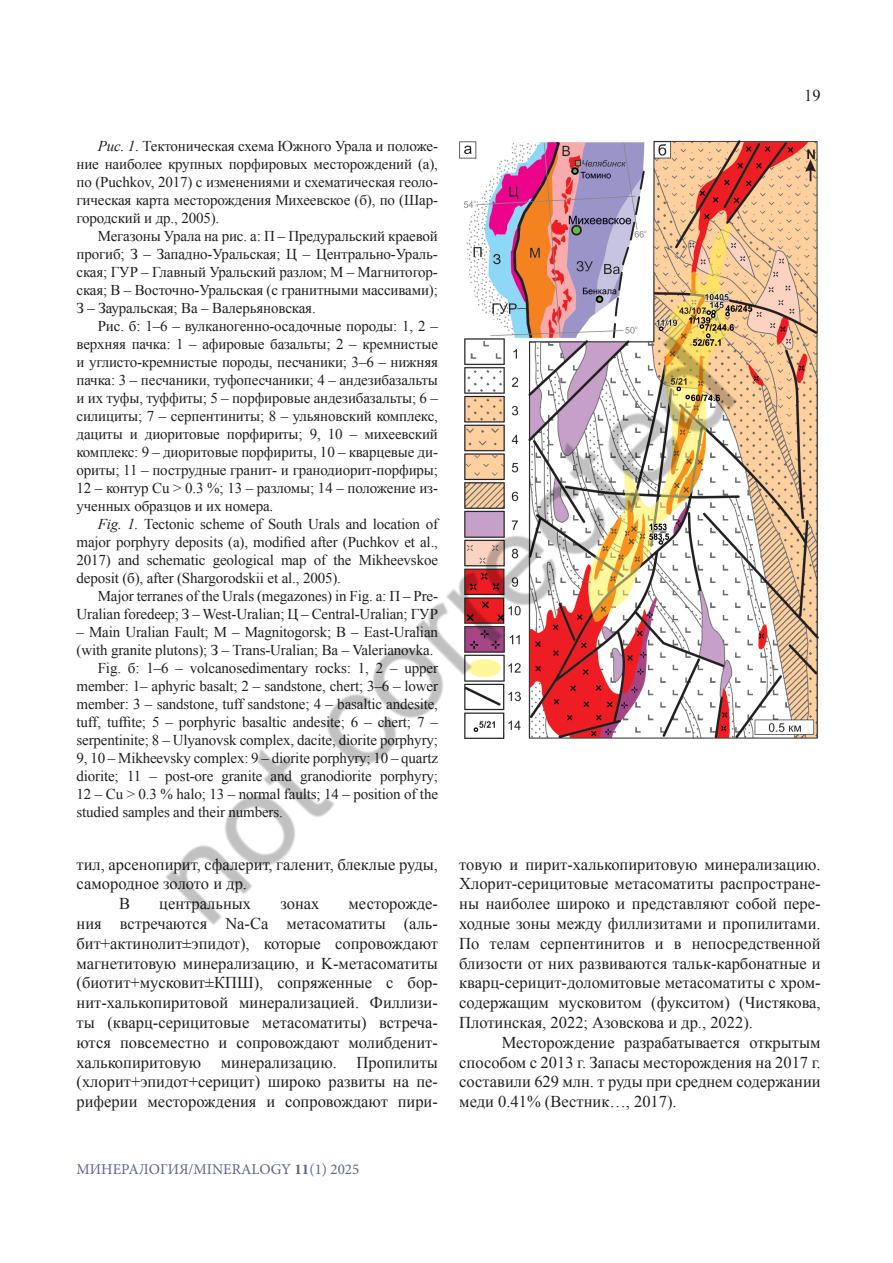
<style>
.page{position:relative;width:893px;height:1263px;background:#fff}
.page>*{position:absolute;margin:0;border:0;box-sizing:border-box;transform-origin:0 0}
.t1{font:16.5px/19.8px "Times New Roman";color:#231f20;text-align:justify}
.t2{font:15px/18px "Times New Roman";letter-spacing:-.01em;color:#231f20;text-align:justify}
.t3{font:15px "Minion Pro";color:#596690}
.s1{font-style:italic}
.s2{font-weight:700}
</style>
<div class="page">
<img style="left:459px;top:140px;width:359px;height:598px">
<img style="left:166px;top:312px;width:598px;height:613px">
<p class="t2" style="left:77px;top:136px;width:363px;text-indent:21px"><span class="s1">Рис. 1</span>. Тектоническая схема Южного Урала и положе&shy;ние наиболее крупных порфировых месторождений (а), по (Puchkov, 2017) с изменениями и схематическая геоло&shy;гическая карта месторождения Михеевское (б), по (Шар&shy;городский и др., 2005).</p>
<p class="t2" style="left:77px;top:226px;width:363px;text-indent:21px">Мегазоны Урала на рис. а: П – Предуральский краевой прогиб; З – Западно-Уральская; Ц – Центрально-Ураль&shy;ская; ГУР – Главный Уральский разлом; М – Магнитогор&shy;ская; В – Восточно-Уральская (с гранитными массивами); З – Зауральская; Ва – Валерьяновская.</p>
<p class="t2" style="left:77px;top:316px;width:363px;text-indent:21px">Рис. б: 1–6 ‒ вулканогенно-осадочные породы: 1, 2 ‒ верхняя пачка: 1 ‒ афировые базальты; 2 ‒ кремнистые и углисто-кремнистые породы, песчаники; 3–6 – нижняя пачка: 3 ‒ песчаники, туфопесчаники; 4 ‒ андезибазальты и их туфы, туффиты; 5 – порфировые андезибазальты; 6 – силициты; 7 ‒ серпентиниты; 8 ‒ ульяновский комплекс, дациты и диоритовые порфириты; 9, 10 ‒ михеевский комплекс: 9 ‒ диоритовые порфириты, 10 ‒ кварцевые ди&shy;ориты; 11 – пострудные гранит- и гранодиорит-порфиры; 12 ‒ контур Cu &gt; 0.3 %; 13 ‒ разломы; 14 – положение из&shy;ученных образцов и их номера.</p>
<p class="t2" style="left:77px;top:514px;width:363px;text-indent:21px"><span class="s1">Fig. 1.</span> Tectonic scheme of South Urals and location of major porphyry deposits (а), modified after (Puchkov et al., 2017) and schematic geological map of the Mikheevskoe deposit (б), after (Shargorodskii et al., 2005).</p>
<p class="t2" style="left:77px;top:586px;width:363px;text-align:right">Major terranes of the Urals (megazones) in Fig. a: П – Pre-<br>Uralian foredeep; З – West-Uralian; Ц – Central-Uralian; ГУР</p>
<p class="t2" style="left:77px;top:622px;width:363px">– Main Uralian Fault; М – Magnitogorsk; В – East-Uralian</p>
<p class="t2" style="left:77px;top:640px;width:358px">(with granite plutons); З – Trans-Uralian; Ва – Valerianovka.</p>
<p class="t2" style="left:98px;top:658px;width:342px">Fig. б: 1–6 ‒ volcanosedimentary rocks: 1, 2 ‒ upper</p>
<p class="t2" style="left:77px;top:676px;width:363px">member: 1‒ aphyric basalt; 2 ‒ sandstone, chert; 3–6 – lower</p>
<p class="t2" style="left:77px;top:694px;width:363px">member: 3 ‒ sandstone, tuff sandstone; 4 ‒ basaltic andesite,</p>
<p class="t2" style="left:77px;top:712px;width:363px">tuff, tuffite; 5 – porphyric basaltic andesite; 6 – chert; 7 ‒</p>
<p class="t2" style="left:77px;top:730px;width:363px">serpentinite; 8 ‒ Ulyanovsk complex, dacite, diorite porphyry;</p>
<p class="t2" style="left:77px;top:748px;width:363px">9, 10 ‒ Mikheevsky complex: 9 ‒ diorite porphyry; 10 ‒ quartz</p>
<p class="t2" style="left:77px;top:766px;width:363px">diorite; 11 – post-ore granite and granodiorite porphyry;</p>
<p class="t2" style="left:77px;top:784px;width:363px">12 ‒ Cu &gt; 0.3 % halo; 13 ‒ normal faults; 14 – position of the</p>
<p class="t2" style="left:77px;top:802px;width:208px">studied samples and their numbers.</p>
<p class="t1" style="left:77px;top:854px;width:363px">тил, арсенопирит, сфалерит, галенит, блеклые руды,</p>
<p class="t1" style="left:77px;top:873px;width:172px">самородное золото и др.</p>
<p class="t1" style="left:119px;top:893px;width:13px">В</p>
<p class="t1" style="left:159px;top:893px;width:94px">центральных</p>
<p class="t1" style="left:280px;top:893px;width:41px">зонах</p>
<p class="t1" style="left:77px;top:893px;width:363px;text-indent:272px">месторожде&shy;ния встречаются Na-Ca метасоматиты (аль&shy;бит+актинолит±эпидот), которые сопровождают магнетитовую минерализацию, и K-метасоматиты (биотит+мусковит±КПШ), сопряженные с бор&shy;нит-халькопиритовой минерализацией. Филлизи&shy;ты (кварц-серицитовые метасоматиты) встреча&shy;ются повсеместно и сопровождают молибденит&shy;халькопиритовую минерализацию. Пропилиты (хлорит+эпидот+серицит) широко развиты на пе&shy;риферии месторождения и сопровождают пири-</p>
<p class="t1" style="left:804px;top:85px;width:18px">19</p>
<p class="t1" style="left:459px;top:854px;width:363px">товую и пирит-халькопиритовую минерализацию.<br>Хлорит-серицитовые метасоматиты распростране&shy;ны наиболее широко и представляют собой пере&shy;ходные зоны между филлизитами и пропилитами.<br>По телам серпентинитов и в непосредственной близости от них развиваются тальк-карбонатные и кварц-серицит-доломитовые метасоматиты с хром&shy;содержащим мусковитом (фукситом) (Чистякова, Плотинская, 2022; Азовскова и др., 2022).</p>
<p class="t1" style="left:459px;top:1032px;width:363px;text-indent:43px">Месторождение разрабатывается открытым способом с 2013 г. Запасы месторождения на 2017 г. составили 629 млн. т руды при среднем содержании меди 0.41% (Вестник…, 2017).</p>
<p class="t3" style="left:77px;top:1159px;width:284px">МИНЕРАЛОГИЯ/MINERALOGY <span class="s2">11</span>(1) 2025</p>
</div>
